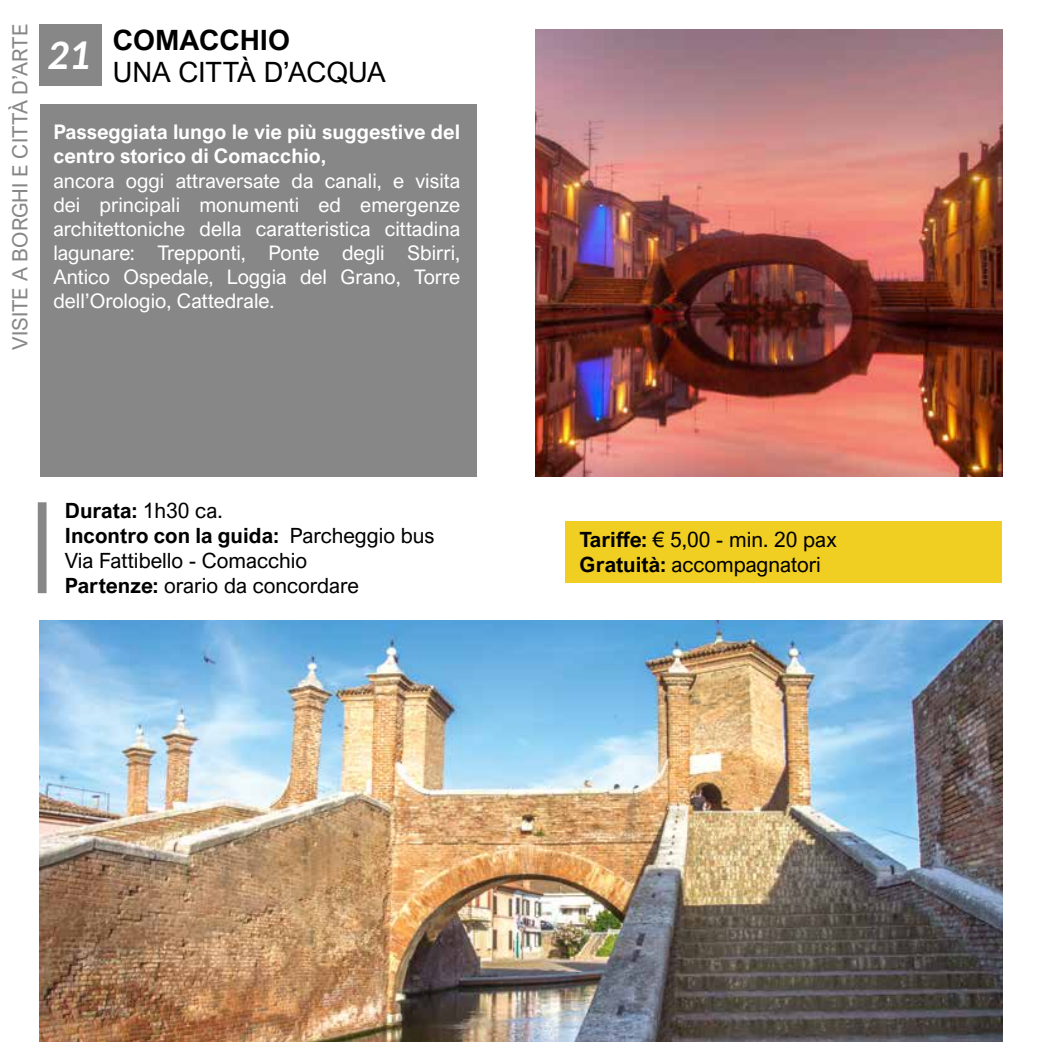
<style>
.page{position:relative;width:1042px;height:1042px;background:#fff}
.page>*{position:absolute;margin:0;border:0;box-sizing:border-box;transform-origin:0 0}
.t1{font:italic 700 42px "Carlito";color:#fff}
.t2{font:28px "Arial Nova";color:#000}
.t3{font:700 28px "Arial Nova";color:#000}
.t4{font:21px/25.2px "Arial Nova";color:#000}
.t5{font:21px "Arial Nova";color:#878787}
.t6{font:20.12px/24.2px "Arial Nova";color:#fff;text-align:justify}
.t7{font:700 20.12px/24.2px "Arial Nova";color:#fff}
.s1{font-weight:700}
</style>
<div class="page">
<div style="left:566px;top:521px;width:436px;height:62px;background:#f1ce22"></div>
<img style="left:40px;top:620px;width:962px;height:422px">
<div style="left:40px;top:105px;width:436px;height:372px;background:#878787"></div>
<div style="left:40px;top:24px;width:62px;height:62px;background:#878787"></div>
<div style="left:38px;top:502px;width:9px;height:91px;background:#878787"></div>
<img style="left:536px;top:29px;width:466px;height:448px">
<p class="t5" style="left:8px;top:350px;width:327px;rotate:-90deg">VISITE A BORGHI E CITTÀ D’ARTE</p>
<h1 class="t1" style="left:48px;top:26px;width:44px">21</h1>
<h2 class="t3" style="left:113px;top:24px;width:179px">COMACCHIO</h2>
<h2 class="t2" style="left:113px;top:56px;width:274px">UNA CITTÀ D’ACQUA</h2>
<p class="t7" style="left:53px;top:120px;width:408px">Passeggiata lungo le vie più suggestive del centro storico di Comacchio,</p>
<p class="t6" style="left:53px;top:168px;width:408px">ancora oggi attraversate da canali, e visita dei principali monumenti ed emergenze architettoniche della caratteristica cittadina lagunare: Trepponti, Ponte degli Sbirri, Antico Ospedale, Loggia del Grano, Torre dell’Orologio, Cattedrale.</p>
<p class="t4" style="left:65px;top:497px;width:371px"><span class="s1">Durata:</span> 1h30 ca.<br><span class="s1">Incontro con la guida:</span> Parcheggio bus<br>Via Fattibello - Comacchio<br><span class="s1">Partenze:</span> orario da concordare</p>
<p class="t4" style="left:579px;top:527px;width:259px"><span class="s1">Tariffe:</span> € 5,00 - min. 20 pax<br><span class="s1">Gratuità:</span> accompagnatori</p>
</div>
